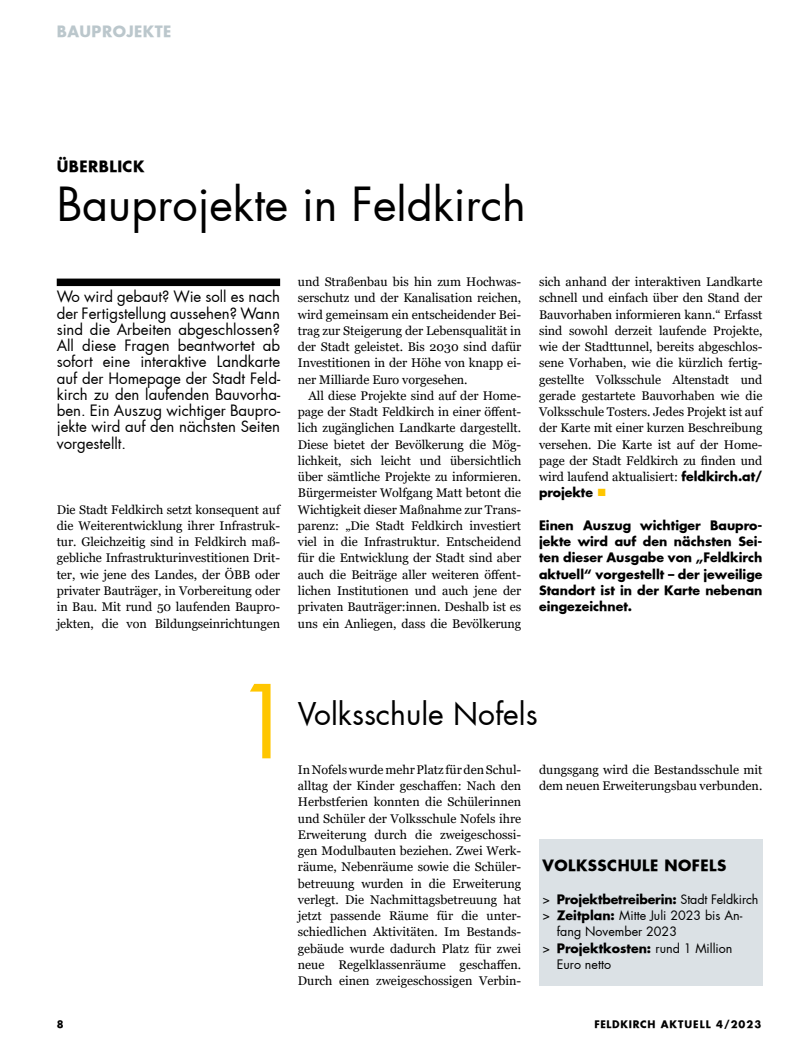
<style>
.page{position:relative;width:805px;height:1053px;background:#fff}
.page>*{position:absolute;margin:0;border:0;box-sizing:border-box;transform-origin:0 0}
.t1{font:98.75px "Futura";color:#ffc600}
.t2{font:45px "Futura";color:#000}
.t3{font:30px "Futura";color:#000}
.t4{font:15px/16.2px "Futura";color:#000;text-align:justify}
.t5{font:700 15px "Futura";letter-spacing:.03em;color:#000}
.t6{font:700 15px "Futura";letter-spacing:.03em;color:#bbc7cc}
.t7{font:12.5px/16.2px "Georgia";letter-spacing:-.005em;color:#000;text-align:justify}
.t8{font:700 12.5px/16.2px "Futura";color:#000;text-align:justify}
.t9{font:12.5px "Futura";color:#000}
.t10{font:700 10px "Futura";letter-spacing:.1em;color:#000}
.s1{font-family:"Futura";font-weight:700}
.s2{color:#ffc600}
.s3{font-weight:400}
.s4{font-weight:700}
</style>
<div class="page">
<div style="left:57px;top:278px;width:223px;height:8px;background:#000"></div>
<div style="left:539px;top:838px;width:223px;height:147px;background:#dbe1e5"></div>
<p class="t6" style="left:57px;top:21px;width:116px">BAUPROJEKTE</p>
<p class="t5" style="left:57px;top:157px;width:89px">ÜBERBLICK</p>
<h2 class="t2" style="left:57px;top:176px;width:470px">Bauprojekte in Feldkirch</h2>
<p class="t4" style="left:57px;top:289px;width:225px">Wo wird gebaut? Wie soll es nach der Fertigstellung aussehen? Wann sind die Arbeiten abgeschlossen?<br>All diese Fragen beantwortet ab sofort eine interaktive Landkarte auf der Homepage der Stadt Feld&shy;kirch zu den laufenden Bauvorha&shy;ben. Ein Auszug wichtiger Baupro&shy;jekte wird auf den nächsten Seiten vorgestellt.</p>
<p class="t7" style="left:57px;top:501px;width:225px">Die Stadt Feldkirch setzt konsequent auf die Weiterentwicklung ihrer Infrastruk&shy;tur. Gleichzeitig sind in Feldkirch maß&shy;gebliche Infrastrukturinvestitionen Drit&shy;ter, wie jene des Landes, der ÖBB oder privater Bauträger, in Vorbereitung oder in Bau. Mit rund 50 laufenden Baupro&shy;jekten, die von Bildungseinrichtungen</p>
<p class="t7" style="left:298px;top:274px;width:225px">und Straßenbau bis hin zum Hochwas&shy;serschutz und der Kanalisation reichen, wird gemeinsam ein entscheidender Bei&shy;trag zur Steigerung der Lebensqualität in der Stadt geleistet. Bis 2030 sind dafür Investitionen in der Höhe von knapp ei&shy;ner Milliarde Euro vorgesehen.</p>
<p class="t7" style="left:298px;top:387px;width:225px;text-indent:11px">All diese Projekte sind auf der Home&shy;page der Stadt Feldkirch in einer öffent&shy;lich zugänglichen Landkarte dargestellt.<br>Diese bietet der Bevölkerung die Mög&shy;lichkeit, sich leicht und übersichtlich über sämtliche Projekte zu informieren.<br>Bürgermeister Wolfgang Matt betont die Wichtigkeit dieser Maßnahme zur Trans&shy;parenz: „Die Stadt Feldkirch investiert viel in die Infrastruktur. Entscheidend für die Entwicklung der Stadt sind aber auch die Beiträge aller weiteren öffent&shy;lichen Institutionen und auch jene der privaten Bauträger:innen. Deshalb ist es uns ein Anliegen, dass die Bevölkerung</p>
<p class="t7" style="left:539px;top:274px;width:225px">sich anhand der interaktiven Landkarte schnell und einfach über den Stand der Bauvorhaben informieren kann.“ Erfasst sind sowohl derzeit laufende Projekte, wie der Stadttunnel, bereits abgeschlos&shy;sene Vorhaben, wie die kürzlich fertig&shy;gestellte Volksschule Altenstadt und gerade gestartete Bauvorhaben wie die Volksschule Tosters. Jedes Projekt ist auf der Karte mit einer kurzen Beschreibung versehen. Die Karte ist auf der Home&shy;page der Stadt Feldkirch zu finden und wird laufend aktualisiert: <span class="s1">feldkirch.at/</span></p>
<p class="t8" style="left:539px;top:484px;width:69px">projekte <span class="s2">■</span></p>
<p class="t8" style="left:539px;top:517px;width:225px">Einen Auszug wichtiger Baupro&shy;jekte wird auf den nächsten Sei&shy;ten dieser Ausgabe von „Feldkirch aktuell“ vorgestellt – der jeweilige Standort ist in der Karte nebenan eingezeichnet.</p>
<h1 class="t1" style="left:234px;top:659px;width:62px">1</h1>
<h3 class="t3" style="left:298px;top:694px;width:241px">Volksschule Nofels</h3>
<p class="t7" style="left:298px;top:761px;width:225px">In Nofels wurde mehr Platz für den Schul&shy;alltag der Kinder geschaffen: Nach den Herbstferien konnten die Schülerinnen und Schüler der Volksschule Nofels ihre Erweiterung durch die zweigeschossi&shy;gen Modulbauten beziehen. Zwei Werk&shy;räume, Nebenräume sowie die Schüler&shy;betreuung wurden in die Erweiterung verlegt. Die Nachmittagsbetreuung hat jetzt passende Räume für die unter&shy;schiedlichen Aktivitäten. Im Bestands&shy;gebäude wurde dadurch Platz für zwei neue Regelklassenräume geschaffen.<br>Durch einen zweigeschossigen Verbin-</p>
<p class="t7" style="left:539px;top:761px;width:225px">dungsgang wird die Bestandsschule mit dem neuen Erweiterungsbau verbunden.</p>
<p class="t5" style="left:542px;top:855px;width:185px">VOLKSSCHULE NOFELS</p>
<p class="t8" style="left:542px;top:890px;width:217px"><span class="s3">&gt;</span> Projektbetreiberin: <span class="s3">Stadt Feldkirch</span></p>
<p class="t9" style="left:542px;top:907px;width:201px">&gt; <span class="s4">Zeitplan:</span> Mitte Juli 2023 bis An-</p>
<p class="t9" style="left:556px;top:923px;width:122px">fang November 2023</p>
<p class="t8" style="left:542px;top:939px;width:191px"><span class="s3">&gt;</span> Projektkosten: <span class="s3">rund 1 Million</span></p>
<p class="t9" style="left:556px;top:956px;width:56px">Euro netto</p>
<p class="t10" style="left:57px;top:1017px;width:8px">8</p>
<p class="t10" style="left:594px;top:1017px;width:168px">FELDKIRCH AKTUELL 4/2023</p>
</div>
